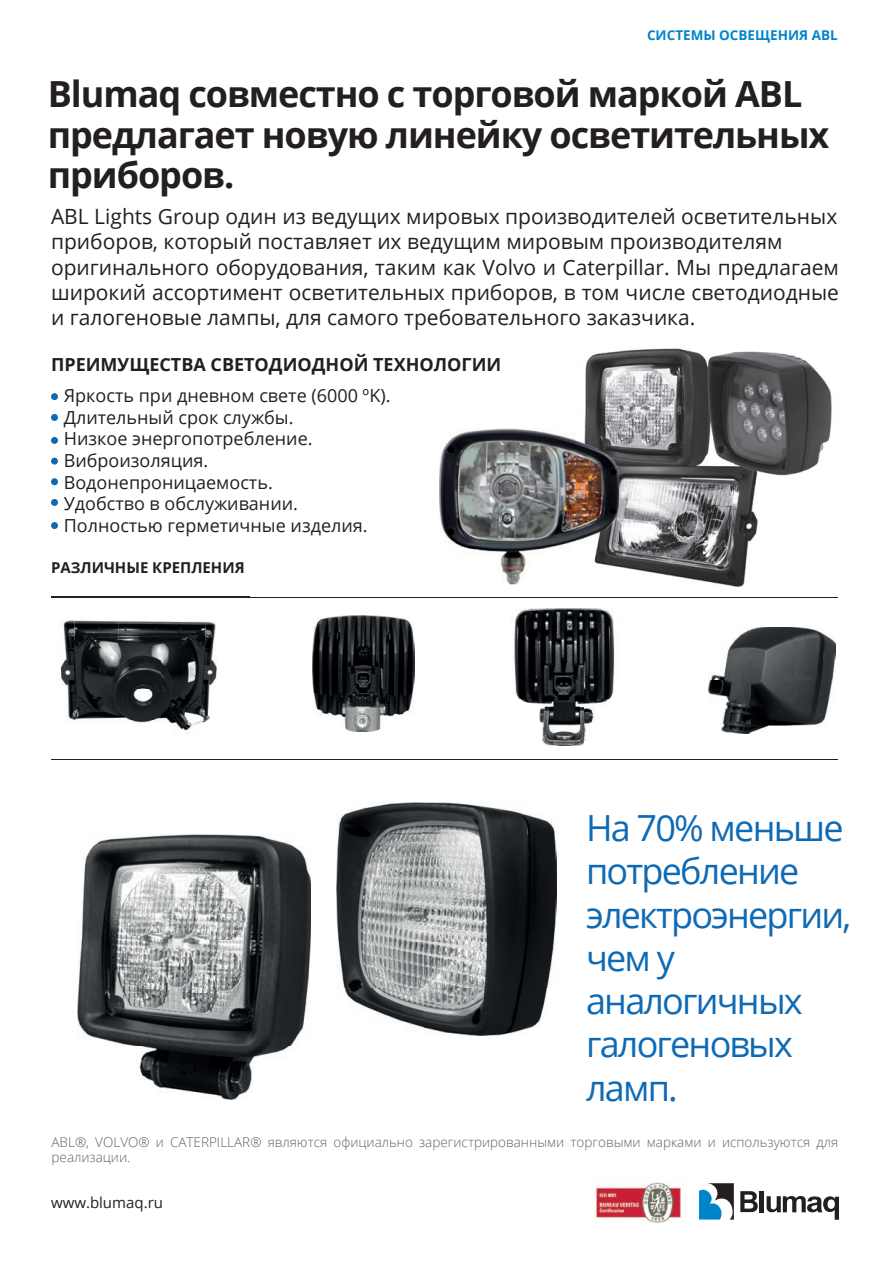
<style>
.page{position:relative;width:893px;height:1263px;background:#fff}
.page>*{position:absolute;margin:0;border:0;box-sizing:border-box;transform-origin:0 0}
.t1{font:700 36px/40.5px "Open Sans";letter-spacing:-.03em;color:#231f20}
.t2{font:36px/43.2px "Open Sans";letter-spacing:-.05em;color:#0f6ab4}
.t3{font:21px/25.2px "Open Sans";color:#231f20}
.t4{font:18px/21.6px "Open Sans";color:#231f20}
.t5{font:700 18px "Open Sans";color:#231f20}
.t6{font:700 15px "Open Sans";color:#231f20}
.t7{font:15px "Open Sans";color:#231f20}
.t8{font:300 13.5px/15px "Open Sans";color:#636366}
.t9{font:700 13.5px "Open Sans";color:#0084ca}
</style>
<div class="page">
<div style="left:759px;top:1191px;width:5px;height:21px;background:#231f20"></div>
<svg style="left:699px;top:1183px;width:59px;height:36px"></svg>
<svg style="left:767px;top:1196px;width:72px;height:24px"></svg>
<img style="left:596px;top:1182px;width:85px;height:40px">
<hr style="left:51px;top:759px;width:787px;height:1px;background:#231f20">
<hr style="left:51px;top:597px;width:787px;height:1px;background:#231f20">
<img style="left:312px;top:616px;width:103px;height:116px">
<img style="left:709px;top:627px;width:126px;height:106px">
<img style="left:51px;top:596px;width:198px;height:135px">
<img style="left:51px;top:597px;width:198px;height:1px">
<img style="left:514px;top:608px;width:101px;height:137px">
<div style="left:51px;top:393px;width:7px;height:7px;background:#0f6ab4;border-radius:50%"></div>
<div style="left:51px;top:437px;width:7px;height:7px;background:#0f6ab4;border-radius:50%"></div>
<div style="left:51px;top:458px;width:7px;height:7px;background:#0f6ab4;border-radius:50%"></div>
<div style="left:51px;top:478px;width:7px;height:7px;background:#0f6ab4;border-radius:50%"></div>
<div style="left:51px;top:499px;width:7px;height:7px;background:#0f6ab4;border-radius:50%"></div>
<img style="left:78px;top:835px;width:233px;height:264px">
<img style="left:336px;top:802px;width:221px;height:233px">
<div style="left:51px;top:414px;width:7px;height:7px;background:#0f6ab4;border-radius:50%"></div>
<div style="left:51px;top:522px;width:7px;height:7px;background:#0f6ab4;border-radius:50%"></div>
<img style="left:584px;top:348px;width:149px;height:87px">
<img style="left:733px;top:351px;width:99px;height:236px">
<img style="left:619px;top:435px;width:114px;height:101px">
<img style="left:619px;top:536px;width:114px;height:51px">
<img style="left:439px;top:428px;width:180px;height:156px">
<p class="t9" style="left:647px;top:26px;width:192px">СИСТЕМЫ ОСВЕЩЕНИЯ ABL</p>
<h1 class="t1" style="left:48px;top:73px;width:783px">Blumaq совместно с торговой маркой ABL предлагает новую линейку осветительных приборов.</h1>
<p class="t3" style="left:51px;top:203px;width:789px">ABL Lights Group один из ведущих мировых производителей осветительных приборов, который поставляет их ведущим мировым производителям оригинального оборудования, таким как Volvo и Caterpillar. Мы предлагаем широкий ассортимент осветительных приборов, в том числе светодиодные и галогеновые лампы, для самого требовательного заказчика.</p>
<p class="t5" style="left:51px;top:351px;width:452px">ПРЕИМУЩЕСТВА СВЕТОДИОДНОЙ ТЕХНОЛОГИИ</p>
<p class="t4" style="left:64px;top:384px;width:328px">Яркость при дневном свете (6000 ºK).<br>Длительный срок службы.<br>Низкое энергопотребление.<br>Виброизоляция.<br>Водонепроницаемость.<br>Удобство в обслуживании.<br>Полностью герметичные изделия.</p>
<p class="t6" style="left:51px;top:557px;width:195px">РАЗЛИЧНЫЕ КРЕПЛЕНИЯ</p>
<h1 class="t2" style="left:586px;top:806px;width:267px">На 70% меньше потребление электроэнергии, чем у аналогичных галогеновых ламп.</h1>
<p class="t8" style="left:52px;top:1134px;width:788px">ABL®, VOLVO® и CATERPILLAR® являются официально зарегистрированными торговыми марками и используются для реализации.</p>
<p class="t7" style="left:51px;top:1192px;width:114px">www.blumaq.ru</p>
</div>
